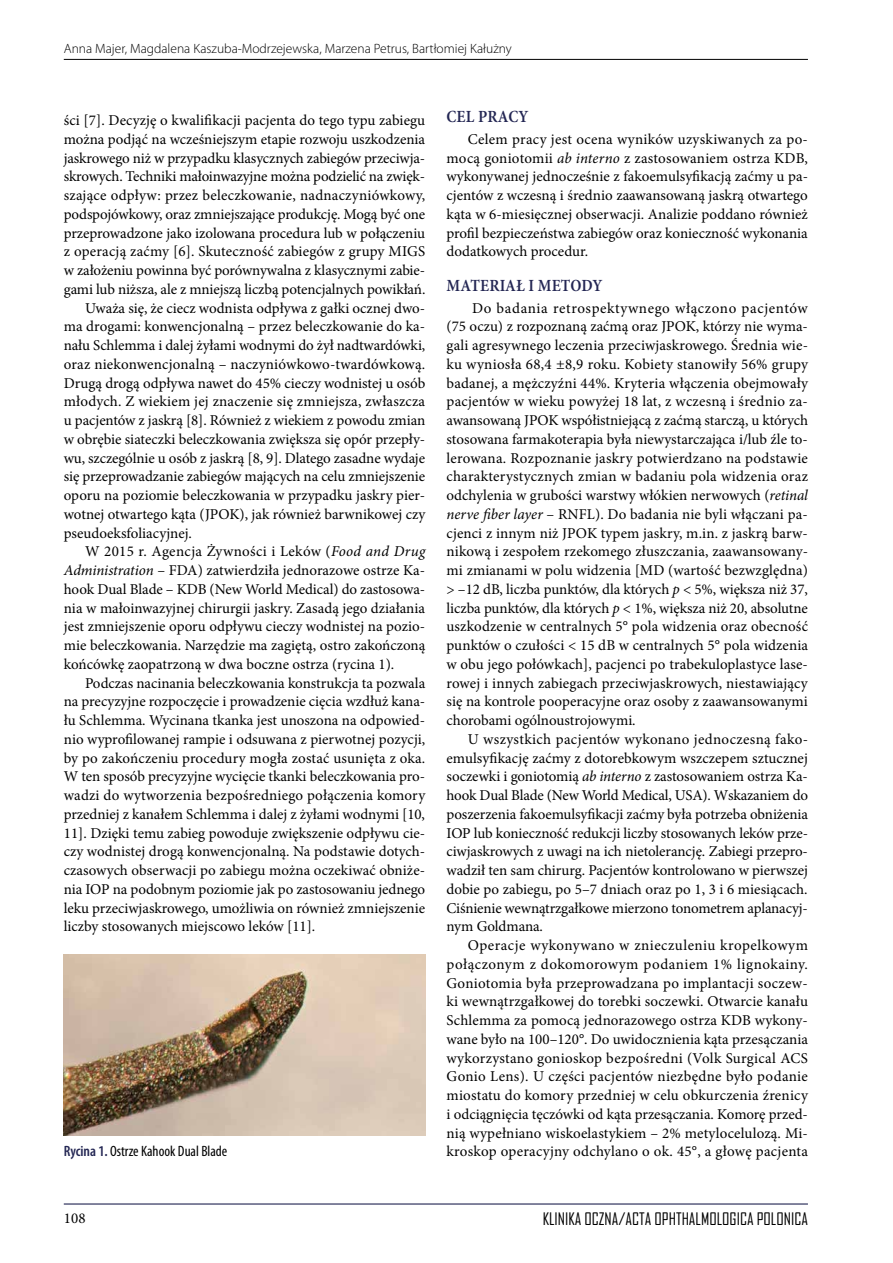
<style>
.page{position:relative;width:893px;height:1263px;background:#fff}
.page>*{position:absolute;margin:0;border:0;box-sizing:border-box;transform-origin:0 0}
.t1{font:600 condensed 17.25px "Minion Pro";letter-spacing:.01em;color:#232653}
.t2{font:16.5px "Agency FB";color:#000}
.t3{font:15px/18.8px "Minion Pro";color:#000;text-align:justify}
.t4{font:15px "Minion Pro";letter-spacing:.025em;color:#000}
.t5{font:condensed 15px "Myriad Pro";color:#000}
.t6{font:300 13.5px "Myriad Pro";color:#000}
.s1{font-style:italic}
.s2{font-weight:600;color:#232653}
</style>
<div class="page">
<hr style="left:64px;top:1203px;width:744px;height:1px;background:#232653">
<hr style="left:64px;top:59px;width:744px;height:1px;background:#000">
<img style="left:64px;top:954px;width:361px;height:182px">
<p class="t6" style="left:64px;top:40px;width:450px">Anna Majer, Magdalena Kaszuba-Modrzejewska, Marzena Petrus, Bartłomiej Kałużny</p>
<p class="t3" style="left:64px;top:111px;width:363px">ści [7]. Decyzję o kwalifikacji pacjenta do tego typu zabiegu</p>
<p class="t3" style="left:64px;top:130px;width:363px">można podjąć na wcześniejszym etapie rozwoju uszkodzenia</p>
<p class="t3" style="left:64px;top:148px;width:363px">jaskrowego niż w przypadku klasycznych zabiegów przeciwja-</p>
<p class="t3" style="left:64px;top:167px;width:363px">skrowych. Techniki małoinwazyjne można podzielić na zwięk-</p>
<p class="t3" style="left:64px;top:186px;width:363px">szające odpływ: przez beleczkowanie, nadnaczyniówkowy,</p>
<p class="t3" style="left:64px;top:205px;width:363px">podspojówkowy, oraz zmniejszające produkcję. Mogą być one</p>
<p class="t3" style="left:64px;top:223px;width:363px">przeprowadzone jako izolowana procedura lub w połączeniu</p>
<p class="t3" style="left:64px;top:242px;width:363px">z operacją zaćmy [6]. Skuteczność zabiegów z grupy MIGS</p>
<p class="t3" style="left:64px;top:261px;width:363px">w założeniu powinna być porównywalna z klasycznymi zabie-</p>
<p class="t3" style="left:64px;top:280px;width:363px">gami lub niższa, ale z mniejszą liczbą potencjalnych powikłań.</p>
<p class="t3" style="left:85px;top:298px;width:342px">Uważa się, że ciecz wodnista odpływa z gałki ocznej dwo-</p>
<p class="t3" style="left:64px;top:317px;width:363px">ma drogami: konwencjonalną – przez beleczkowanie do ka-</p>
<p class="t3" style="left:64px;top:336px;width:363px">nału Schlemma i dalej żyłami wodnymi do żył nadtwardówki,</p>
<p class="t3" style="left:64px;top:355px;width:363px">oraz niekonwencjonalną – naczyniówkowo-twardówkową.</p>
<p class="t3" style="left:64px;top:373px;width:363px">Drugą drogą odpływa nawet do 45% cieczy wodnistej u osób</p>
<p class="t3" style="left:64px;top:392px;width:363px">młodych. Z wiekiem jej znaczenie się zmniejsza, zwłaszcza</p>
<p class="t3" style="left:64px;top:411px;width:363px">u pacjentów z jaskrą [8]. Również z wiekiem z powodu zmian</p>
<p class="t3" style="left:64px;top:430px;width:363px">w obrębie siateczki beleczkowania zwiększa się opór przepły-</p>
<p class="t3" style="left:64px;top:448px;width:363px">wu, szczególnie u osób z jaskrą [8, 9]. Dlatego zasadne wydaje</p>
<p class="t3" style="left:64px;top:467px;width:363px">się przeprowadzanie zabiegów mających na celu zmniejszenie</p>
<p class="t3" style="left:64px;top:486px;width:363px">oporu na poziomie beleczkowania w przypadku jaskry pier-</p>
<p class="t3" style="left:64px;top:505px;width:363px">wotnej otwartego kąta (JPOK), jak również barwnikowej czy</p>
<p class="t3" style="left:64px;top:523px;width:130px">pseudoeksfoliacyjnej.</p>
<p class="t4" style="left:85px;top:541px;width:342px">W 2015 r. Agencja Żywności i Leków (<span class="s1">Food and Drug</span></p>
<p class="t3" style="left:64px;top:561px;width:363px"><span class="s1">Administration</span> – FDA) zatwierdziła jednorazowe ostrze Ka-</p>
<p class="t3" style="left:64px;top:580px;width:363px">hook Dual Blade – KDB (New World Medical) do zastosowa-</p>
<p class="t3" style="left:64px;top:598px;width:363px">nia w małoinwazyjnej chirurgii jaskry. Zasadą jego działania</p>
<p class="t3" style="left:64px;top:617px;width:363px">jest zmniejszenie oporu odpływu cieczy wodnistej na pozio-</p>
<p class="t3" style="left:64px;top:636px;width:363px">mie beleczkowania. Narzędzie ma zagiętą, ostro zakończoną</p>
<p class="t3" style="left:64px;top:655px;width:332px">końcówkę zaopatrzoną w dwa boczne ostrza (rycina 1).</p>
<p class="t3" style="left:85px;top:673px;width:342px">Podczas nacinania beleczkowania konstrukcja ta pozwala</p>
<p class="t3" style="left:64px;top:692px;width:363px">na precyzyjne rozpoczęcie i prowadzenie cięcia wzdłuż kana-</p>
<p class="t3" style="left:64px;top:711px;width:363px">łu Schlemma. Wycinana tkanka jest unoszona na odpowied-</p>
<p class="t3" style="left:64px;top:730px;width:363px">nio wyprofilowanej rampie i odsuwana z pierwotnej pozycji,</p>
<p class="t3" style="left:64px;top:748px;width:363px">by po zakończeniu procedury mogła zostać usunięta z oka.</p>
<p class="t3" style="left:64px;top:767px;width:363px">W ten sposób precyzyjne wycięcie tkanki beleczkowania pro-</p>
<p class="t3" style="left:64px;top:786px;width:363px">wadzi do wytworzenia bezpośredniego połączenia komory</p>
<p class="t3" style="left:64px;top:805px;width:363px">przedniej z kanałem Schlemma i dalej z żyłami wodnymi [10,</p>
<p class="t3" style="left:64px;top:823px;width:363px">11]. Dzięki temu zabieg powoduje zwiększenie odpływu cie-</p>
<p class="t3" style="left:64px;top:842px;width:363px">czy wodnistej drogą konwencjonalną. Na podstawie dotych-</p>
<p class="t3" style="left:64px;top:861px;width:363px">czasowych obserwacji po zabiegu można oczekiwać obniże-</p>
<p class="t3" style="left:64px;top:880px;width:363px">nia IOP na podobnym poziomie jak po zastosowaniu jednego</p>
<p class="t3" style="left:64px;top:898px;width:363px">leku przeciwjaskrowego, umożliwia on również zmniejszenie</p>
<p class="t3" style="left:64px;top:917px;width:253px">liczby stosowanych miejscowo leków [11].</p>
<p class="t1" style="left:447px;top:105px;width:84px">CEL PRACY</p>
<p class="t3" style="left:446px;top:130px;width:363px;text-indent:21px">Celem pracy jest ocena wyników uzyskiwanych za po&shy;mocą goniotomii <span class="s1">ab interno</span> z zastosowaniem ostrza KDB, wykonywanej jednocześnie z fakoemulsyfikacją zaćmy u pa&shy;cjentów z wczesną i średnio zaawansowaną jaskrą otwartego kąta w 6-miesięcznej obserwacji. Analizie poddano również profil bezpieczeństwa zabiegów oraz konieczność wykonania dodatkowych procedur.</p>
<p class="t1" style="left:447px;top:274px;width:157px">MATERIAŁ I METODY</p>
<p class="t3" style="left:446px;top:298px;width:363px;text-indent:26px">Do badania retrospektywnego włączono pacjentów (75 oczu) z rozpoznaną zaćmą oraz JPOK, którzy nie wyma&shy;gali agresywnego leczenia przeciwjaskrowego. Średnia wie&shy;ku wyniosła 68,4 ±8,9 roku. Kobiety stanowiły 56% grupy badanej, a mężczyźni 44%. Kryteria włączenia obejmowały pacjentów w wieku powyżej 18 lat, z wczesną i średnio za&shy;awansowaną JPOK współistniejącą z zaćmą starczą, u których stosowana farmakoterapia była niewystarczająca i/lub źle to&shy;lerowana. Rozpoznanie jaskry potwierdzano na podstawie charakterystycznych zmian w badaniu pola widzenia oraz odchylenia w grubości warstwy włókien nerwowych (<span class="s1">retinal nerve fiber layer</span> – RNFL). Do badania nie byli włączani pa&shy;cjenci z innym niż JPOK typem jaskry, m.in. z jaskrą barw&shy;nikową i zespołem rzekomego złuszczania, zaawansowany&shy;mi zmianami w polu widzenia [MD (wartość bezwzględna) &gt; –12 dB, liczba punktów, dla których <span class="s1">p</span> &lt; 5%, większa niż 37, liczba punktów, dla których <span class="s1">p</span> &lt; 1%, większa niż 20, absolutne uszkodzenie w centralnych 5° pola widzenia oraz obecność punktów o czułości &lt; 15 dB w centralnych 5° pola widzenia w obu jego połówkach], pacjenci po trabekuloplastyce lase&shy;rowej i innych zabiegach przeciwjaskrowych, niestawiający się na kontrole pooperacyjne oraz osoby z zaawansowanymi chorobami ogólnoustrojowymi.</p>
<p class="t3" style="left:446px;top:730px;width:363px;text-indent:21px">U wszystkich pacjentów wykonano jednoczesną fako&shy;emulsyfikację zaćmy z dotorebkowym wszczepem sztucznej soczewki i goniotomią <span class="s1">ab interno</span> z zastosowaniem ostrza Ka&shy;hook Dual Blade (New World Medical, USA). Wskazaniem do poszerzenia fakoemulsyfikacji zaćmy była potrzeba obniżenia IOP lub konieczność redukcji liczby stosowanych leków prze&shy;ciwjaskrowych z uwagi na ich nietolerancję. Zabiegi przepro&shy;wadził ten sam chirurg. Pacjentów kontrolowano w pierwszej dobie po zabiegu, po 5–7 dniach oraz po 1, 3 i 6 miesiącach.<br>Ciśnienie wewnątrzgałkowe mierzono tonometrem aplanacyj&shy;nym Goldmana.</p>
<p class="t3" style="left:446px;top:936px;width:363px;text-indent:21px">Operacje wykonywano w znieczuleniu kropelkowym połączonym z dokomorowym podaniem 1% lignokainy.<br>Goniotomia była przeprowadzana po implantacji soczew&shy;ki wewnątrzgałkowej do torebki soczewki. Otwarcie kanału Schlemma za pomocą jednorazowego ostrza KDB wykony&shy;wane było na 100–120°. Do uwidocznienia kąta przesączania wykorzystano gonioskop bezpośredni (Volk Surgical ACS Gonio Lens). U części pacjentów niezbędne było podanie miostatu do komory przedniej w celu obkurczenia źrenicy i odciągnięcia tęczówki od kąta przesączania. Komorę przed&shy;nią wypełniano wiskoelastykiem – 2% metylocelulozą. Mi-</p>
<p class="t5" style="left:64px;top:1142px;width:165px"><span class="s2">Rycina 1.</span> Ostrze Kahook Dual Blade</p>
<p class="t3" style="left:446px;top:1142px;width:363px">kroskop operacyjny odchylano o ok. 45°, a głowę pacjenta</p>
<p class="t3" style="left:64px;top:1209px;width:23px">108</p>
<p class="t2" style="left:543px;top:1208px;width:267px">KLINIKA OCZNA/ACTA OPHTHALMOLOGICA POLONICA</p>
</div>
